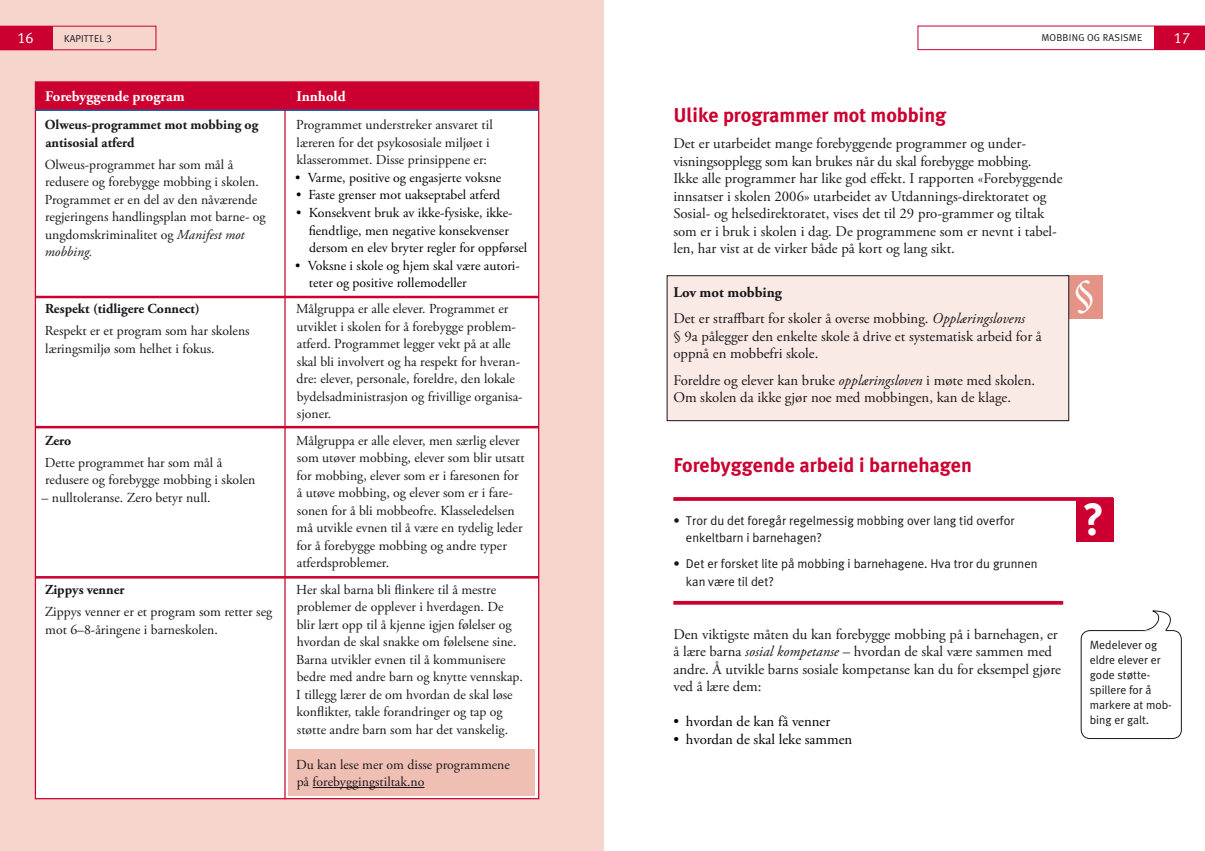
<style>
.page{position:relative;width:1205px;height:851px;background:#fff}
.page>*{position:absolute;margin:0;border:0;box-sizing:border-box;transform-origin:0 0}
.t1{font:700 45.38px "Meta Plus";color:#fff}
.t2{font:45px "Minion Pro";color:#fff}
.t3{font:700 20px "Meta Plus";color:#cb0030}
.t4{font:15px "Meta Plus Normal Caps";color:#fff}
.t5{font:14.75px/17.5px "Adobe Garamond Pro";color:#1a171b}
.t6{font:14.75px/17.5px "Adobe Garamond Pro";color:#000}
.t7{font:700 14.75px "Adobe Garamond Pro";color:#fff}
.t8{font:13.75px/17.5px "Adobe Garamond Pro";color:#1a171b}
.t9{font:13.75px/17.5px "Adobe Garamond Pro";color:#000}
.t10{font:700 13.75px/17.5px "Adobe Garamond Pro";color:#1a171b}
.t11{font:12.75px/17.5px "Meta Plus Normal";color:#1a171b}
.t12{font:11.88px/15px "Meta Plus Normal";color:#1a171b}
.t13{font:10px "Meta Plus Normal Caps";letter-spacing:.015em;color:#1a171b}
.t14{font:10px "Meta Plus Normal";letter-spacing:.01em;color:#1a171b}
.s1{font-family:"Meta Plus Normal Caps"}
.s2{font-style:italic}
.s3{font-weight:700}
</style>
<div class="page">
<svg style="left:918px;top:26px;width:236px;height:24px"></svg>
<div style="left:1154px;top:26px;width:51px;height:24px;background:#cb0030"></div>
<div style="left:1065px;top:275px;width:37px;height:43px;background:#e59386"></div>
<div style="left:667px;top:276px;width:402px;height:144px;background:#faeae5"></div>
<div style="left:667px;top:275px;width:402px;height:146px;border:1px solid #1a171b"></div>
<div style="left:1081px;top:630px;width:100px;height:108px;border:1px solid #1a171b;border-radius:9px"></div>
<svg style="left:1141px;top:610px;width:38px;height:22px"></svg>
<div style="left:0;top:0;width:604px;height:850px;background:#f6d5cd"></div>
<div style="left:35px;top:82px;width:504px;height:716px;background:#fff"></div>
<div style="left:289px;top:748px;width:246px;height:47px;background:#f0bfb4"></div>
<div style="left:35px;top:82px;width:504px;height:28px;background:#cb0030"></div>
<hr style="left:313px;top:787px;width:111px;height:1px;background:#1a171b">
<hr style="left:35px;top:296px;width:504px;height:2px;background:#cb0030">
<hr style="left:35px;top:426px;width:504px;height:2px;background:#cb0030">
<hr style="left:35px;top:576px;width:504px;height:2px;background:#cb0030">
<hr style="left:35px;top:110px;width:504px;height:1px;background:#0071b9">
<hr style="left:284px;top:82px;width:2px;height:717px;background:#cb0030">
<hr style="left:673px;top:601px;width:390px;height:3px;background:#cb0030">
<div style="left:1076px;top:498px;width:37px;height:43px;background:#cb0030"></div>
<svg style="left:673px;top:497px;width:440px;height:4px;background:#cd0e3b"></svg>
<svg style="left:0;top:26px;width:156px;height:24px"></svg>
<p class="t4" style="left:17px;top:29px;width:18px">16</p>
<p class="t14" style="left:64px;top:32px;width:49px">Kapittel <span class="s1">3</span></p>
<p class="t7" style="left:45px;top:88px;width:141px">Forebyggende program</p>
<p class="t7" style="left:296px;top:88px;width:51px">Innhold</p>
<p class="t10" style="left:45px;top:116px;width:215px">Olweus-programmet mot mobbing og antisosial atferd</p>
<p class="t8" style="left:45px;top:156px;width:222px">Olweus-programmet har som mål å redusere og forebygge mobbing i skolen.<br>Programmet er en del av den nåværende regjeringens handlingsplan mot barne- og ungdomskriminalitet og <span class="s2">Manifest mot mobbing.</span></p>
<p class="t8" style="left:296px;top:117px;width:198px">Programmet understreker ansvaret til læreren for det psykososiale miljøet i klasserommet. Disse prinsippene er:</p>
<p class="t9" style="left:308px;top:169px;width:221px">Varme, positive og engasjerte voksne Faste grenser mot uakseptabel atferd Konsekvent bruk av ikke-fysiske, ikke&shy;fiendtlige, men negative konsekvenser dersom en elev bryter regler for oppførsel Voksne i skole og hjem skal være autori&shy;teter og positive rollemodeller</p>
<p class="t8" style="left:296px;top:300px;width:228px">Målgruppa er alle elever. Programmet er utviklet i skolen for å forebygge problem&shy;atferd. Programmet legger vekt på at alle skal bli involvert og ha respekt for hveran&shy;dre: elever, personale, foreldre, den lokale bydelsadministrasjon og frivillige organisa&shy;sjoner.</p>
<p class="t8" style="left:296px;top:432px;width:230px">Målgruppa er alle elever, men særlig elever som utøver mobbing, elever som blir utsatt for mobbing, elever som er i faresonen for å utøve mobbing, og elever som er i fare&shy;sonen for å bli mobbeofre. Klasseledelsen må utvikle evnen til å være en tydelig leder for å forebygge mobbing og andre typer atferdsproblemer.</p>
<p class="t8" style="left:296px;top:580px;width:228px">Her skal barna bli flinkere til å mestre problemer de opplever i hverdagen. De blir lært opp til å kjenne igjen følelser og hvordan de skal snakke om følelsene sine.<br>Barna utvikler evnen til å kommunisere bedre med andre barn og knytte vennskap.<br>I tillegg lærer de om hvordan de skal løse konflikter, takle forandringer og tap og støtte andre barn som har det vanskelig.</p>
<p class="t8" style="left:296px;top:755px;width:215px">Du kan lese mer om disse programmene på forebyggingstiltak.no</p>
<p class="t9" style="left:295px;top:169px;width:8px;text-align:justify">• • •</p>
<p class="t9" style="left:295px;top:257px;width:7px">•</p>
<p class="t10" style="left:45px;top:300px;width:156px">Respekt (tidligere Connect)</p>
<p class="t8" style="left:45px;top:322px;width:206px">Respekt er et program som har skolens læringsmiljø som helhet i fokus.</p>
<p class="t10" style="left:45px;top:432px;width:28px">Zero</p>
<p class="t8" style="left:45px;top:454px;width:212px">Dette programmet har som mål å redusere og forebygge mobbing i skolen</p>
<p class="t8" style="left:42px;top:489px;width:171px">– nulltoleranse. Zero betyr null.</p>
<p class="t10" style="left:45px;top:581px;width:81px">Zippys venner</p>
<p class="t8" style="left:45px;top:603px;width:229px">Zippys venner er et program som retter seg mot 6–8-åringene i barneskolen.</p>
<p class="t13" style="left:1041px;top:32px;width:102px">MOBBING OG RASISME</p>
<p class="t4" style="left:1174px;top:29px;width:18px">17</p>
<h3 class="t3" style="left:673px;top:103px;width:274px">Ulike programmer mot mobbing</h3>
<p class="t5" style="left:673px;top:135px;width:391px">Det er utarbeidet mange forebyggende programmer og under&shy;visningsopplegg som kan brukes når du skal forebygge mobbing.<br>Ikke alle programmer har like god effekt. I rapporten «Forebyggende innsatser i skolen 2006» utarbeidet av Utdannings-direktoratet og Sosial- og helsedirektoratet, vises det til 29 pro-grammer og tiltak som er i bruk i skolen i dag. De programmene som er nevnt i tabel&shy;len, har vist at de virker både på kort og lang sikt.</p>
<p class="t5" style="left:673px;top:280px;width:353px;line-height:26.2px"><span class="s3">Lov mot mobbing<br></span>Det er straffbart for skoler å overse mobbing. <span class="s2">Opplæringslovens</span></p>
<p class="t5" style="left:673px;top:328px;width:370px">§ 9a pålegger den enkelte skole å drive et systematisk arbeid for å oppnå en mobbefri skole.</p>
<p class="t5" style="left:673px;top:371px;width:363px">Foreldre og elever kan bruke <span class="s2">opplæringsloven</span> i møte med skolen.<br>Om skolen da ikke gjør noe med mobbingen, kan de klage.</p>
<h2 class="t2" style="left:1073px;top:264px;width:23px">§</h2>
<h3 class="t3" style="left:673px;top:453px;width:300px">Forebyggende arbeid i barnehagen</h3>
<p class="t11" style="left:686px;top:511px;width:330px;text-indent:-12px">• Tror du det foregår regelmessig mobbing over lang tid overfor enkeltbarn i barnehagen?</p>
<p class="t11" style="left:686px;top:555px;width:353px;text-indent:-13px">• Det er forsket lite på mobbing i barnehagene. Hva tror du grunnen kan være til det?</p>
<p class="t5" style="left:673px;top:625px;width:389px">Den viktigste måten du kan forebygge mobbing på i barnehagen, er å lære barna <span class="s2">sosial kompetanse</span> – hvordan de skal være sammen med andre. Å utvikle barns sosiale kompetanse kan du for eksempel gjøre ved å lære dem:</p>
<p class="t6" style="left:686px;top:713px;width:168px">hvordan de kan få venner hvordan de skal leke sammen</p>
<p class="t6" style="left:673px;top:713px;width:7px">• •</p>
<h1 class="t1" style="left:1082px;top:493px;width:24px">?</h1>
<p class="t12" style="left:1090px;top:637px;width:84px">Medelever og eldre elever er gode støtte&shy;spillere for å markere at mob&shy;bing er galt.</p>
</div>
